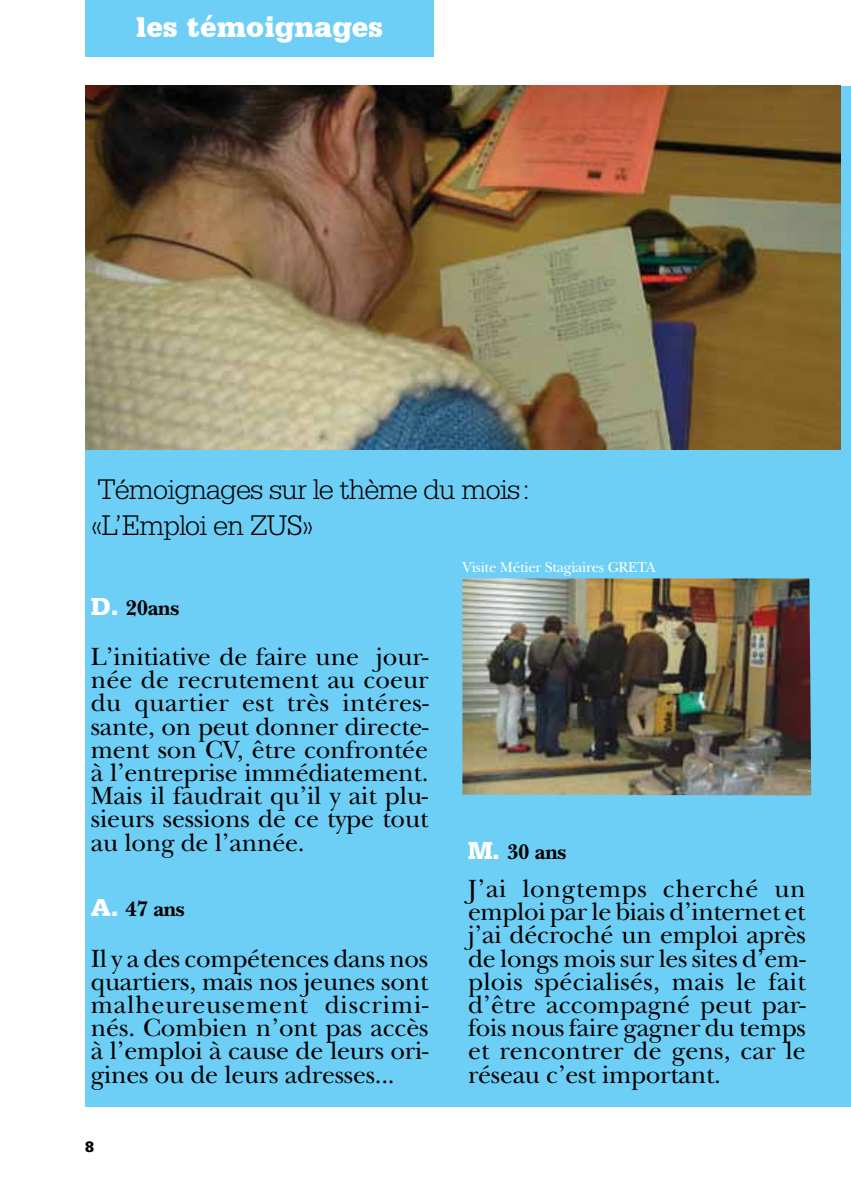
<style>
.page{position:relative;width:851px;height:1191px;background:#fff}
.page>*{position:absolute;margin:0;border:0;box-sizing:border-box;transform-origin:0 0}
.t1{font:300 30px/36px "Serifa LT";letter-spacing:-.03em;color:#000}
.t2{font:900 30px "Serifa BT";color:#fff}
.t3{font:900 30px "Serifa LT";color:#fff}
.t4{font:26px/23.2px "New Baskerville LT";letter-spacing:-.01em;color:#000;text-align:justify}
.t5{font:700 22px "New Baskerville LT";letter-spacing:-.01em;color:#000}
.t6{font:900 16px "Serifa LT";color:#000}
.t7{font:15px "New Baskerville LT";letter-spacing:-.02em;color:#fff}
.s1{font-family:"Serifa LT";font-weight:900;font-size:26px;color:#fff}
</style>
<div class="page">
<div style="left:85px;top:86px;width:765px;height:1021px;background:#6dcff6"></div>
<div style="left:85px;top:0;width:349px;height:57px;background:#6dcff6"></div>
<img style="left:85px;top:85px;width:755px;height:364px">
<img style="left:462px;top:578px;width:349px;height:217px">
<p class="t3" style="left:154px;top:7px;width:213px">la déclaration</p>
<p class="t2" style="left:136px;top:8px;width:248px">les témoignages</p>
<p class="t1" style="left:91px;top:471px;width:440px">Témoignages sur le thème du mois: «L’Emploi en ZUS»</p>
<p class="t5" style="left:91px;top:595px;width:90px"><span class="s1">D.</span> 20ans</p>
<p class="t4" style="left:91px;top:645px;width:339px">L’initiative de faire une jour&shy;née de recrutement au coeur du quartier est très intéres&shy;sante, on peut donner directe&shy;ment son CV, être confrontée à l’entreprise immédiatement.<br>Mais il faudrait qu’il y ait plu&shy;sieurs sessions de ce type tout au long de l’année.</p>
<p class="t5" style="left:91px;top:895px;width:95px"><span class="s1">A.</span> 47 ans</p>
<p class="t4" style="left:91px;top:946px;width:339px">Il y a des compétences dans nos quartiers, mais nos jeunes sont malheureusement discrimi&shy;nés. Combien n’ont pas accès à l’emploi à cause de leurs ori&shy;gines ou de leurs adresses...</p>
<p class="t6" style="left:85px;top:1137px;width:10px">8</p>
<p class="t7" style="left:462px;top:558px;width:195px">Visite Métier Stagiaires GRETA</p>
<p class="t5" style="left:468px;top:839px;width:100px"><span class="s1">M.</span> 30 ans</p>
<p class="t4" style="left:468px;top:877px;width:339px">J’ai longtemps cherché un emploi par le biais d’internet et j’ai décroché un emploi après de longs mois sur les sites d’em&shy;plois spécialisés, mais le fait d’être accompagné peut par&shy;fois nous faire gagner du temps et rencontrer de gens, car le réseau c’est important.</p>
</div>
